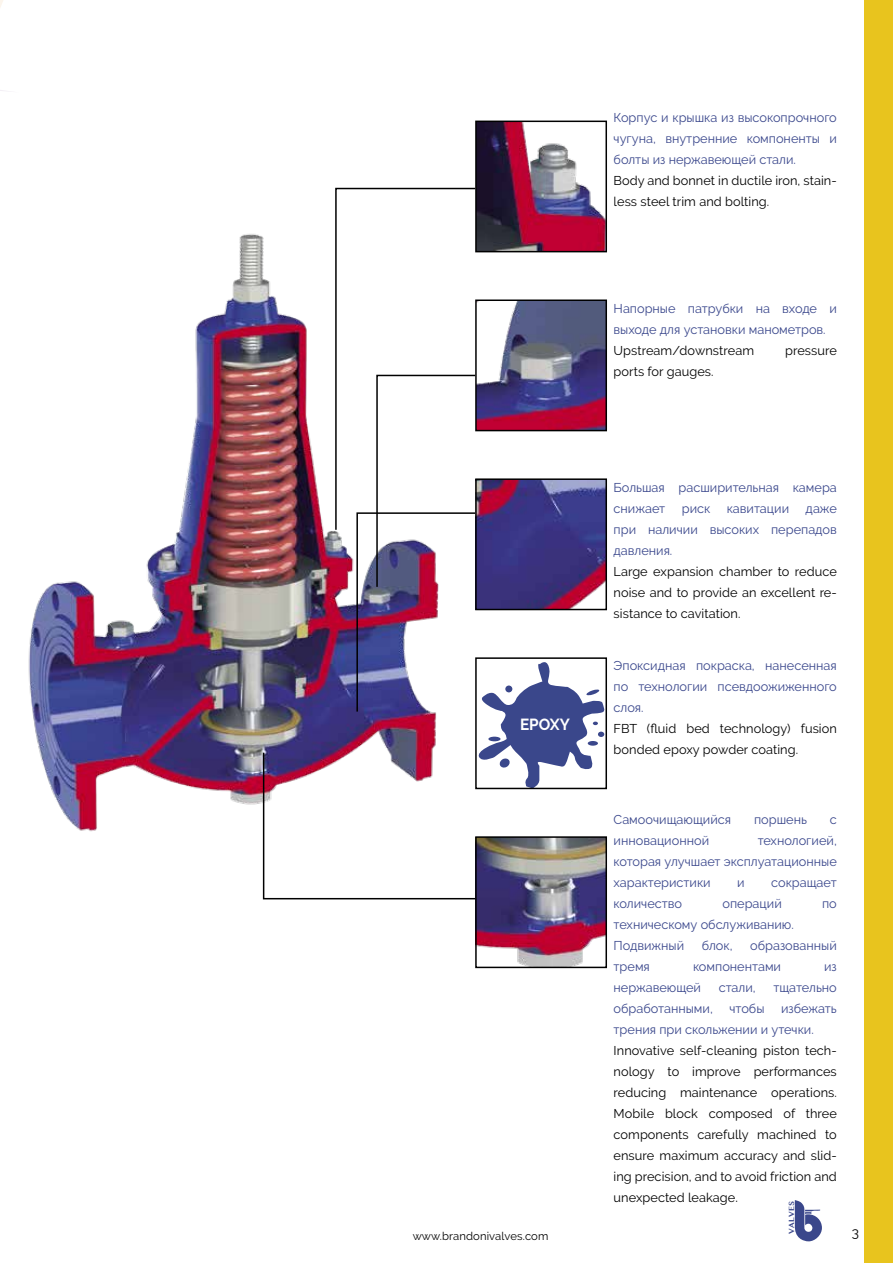
<style>
.page{position:relative;width:893px;height:1263px;background:#fff}
.page>*{position:absolute;margin:0;border:0;box-sizing:border-box;transform-origin:0 0}
.t1{font:700 16.05px "Raleway";color:#fff;scale:.96 1}
.t2{font:13.5px "Raleway";color:#000}
.t3{font:12.75px/21px "Raleway";color:#3a478c;text-align:justify}
.t4{font:12.75px/21px "Raleway";letter-spacing:.005em;color:#000}
.t5{font:11.25px "Raleway";letter-spacing:.01em;color:#000}
.t6{font:700 7.8px "Lao MN";color:#3a478b}
.s1{font-size:13.5px}
</style>
<div class="page">
<svg style="left:0;top:0;width:4px;height:91px"></svg>
<img style="left:28px;top:234px;width:279px;height:598px">
<img style="left:478px;top:124px;width:126px;height:125px">
<div style="left:475px;top:121px;width:132px;height:131px;border:2px solid #000"></div>
<img style="left:478px;top:900px;width:126px;height:65px">
<div style="left:475px;top:836px;width:132px;height:132px;border:2px solid #000"></div>
<img style="left:499px;top:302px;width:105px;height:72px">
<div style="left:475px;top:299px;width:132px;height:132px;border:2px solid #000"></div>
<svg style="left:335px;top:187px;width:142px;height:187px"></svg>
<img style="left:262px;top:374px;width:344px;height:526px">
<div style="left:864px;top:0;width:29px;height:1263px;background:#e8c41e"></div>
<svg style="left:794px;top:1200px;width:28px;height:41px"></svg>
<p class="t3" style="left:614px;top:107px;width:225px">Корпус и крышка из высокопрочного чугуна, внутренние компоненты и болты из нержавеющей стали.</p>
<p class="t4" style="left:614px;top:170px;width:225px">Body and bonnet in ductile iron, stain&shy;less steel trim and bolting.</p>
<p class="t3" style="left:614px;top:297px;width:225px">Напорные патрубки на входе и выходе для установки манометров.</p>
<p class="t4" style="left:614px;top:339px;width:142px">Upstream/downstream</p>
<p class="t4" style="left:785px;top:339px;width:53px">pressure</p>
<p class="t4" style="left:614px;top:360px;width:101px">ports for gauges.</p>
<p class="t1" style="left:520px;top:715px;width:53px">EPOXY</p>
<p class="t3" style="left:614px;top:476px;width:225px">Большая расширительная камера снижает</p>
<p class="t3" style="left:614px;top:497px;width:225px;text-indent:192px">даже при наличии высоких перепадов давления.</p>
<p class="t4" style="left:614px;top:560px;width:225px;text-align:justify">Large expansion chamber to reduce noise and to provide an excellent re&shy;sistance to cavitation.</p>
<p class="t3" style="left:682px;top:497px;width:30px">риск</p>
<p class="t3" style="left:727px;top:497px;width:64px">кавитации</p>
<p class="t3" style="left:614px;top:655px;width:225px">Эпоксидная покраска, нанесенная по технологии псевдоожиженного слоя.</p>
<p class="t4" style="left:614px;top:718px;width:225px">FBT (fluid bed technology) fusion bonded epoxy powder coating.</p>
<p class="t3" style="left:614px;top:809px;width:119px">Самоочищающийся</p>
<p class="t3" style="left:754px;top:809px;width:54px">поршень</p>
<p class="t3" style="left:830px;top:809px;width:8px">с</p>
<p class="t3" style="left:614px;top:830px;width:97px">инновационной</p>
<p class="t3" style="left:614px;top:830px;width:225px;text-indent:144px">технологией, которая улучшает эксплуатационные характеристики</p>
<p class="t3" style="left:737px;top:872px;width:9px">и</p>
<p class="t3" style="left:771px;top:872px;width:67px">сокращает</p>
<p class="t3" style="left:614px;top:893px;width:70px">количество</p>
<p class="t3" style="left:722px;top:893px;width:61px">операций</p>
<p class="t3" style="left:822px;top:893px;width:16px">по</p>
<p class="t3" style="left:614px;top:914px;width:182px">техническому обслуживанию.<br>Подвижный</p>
<p class="t3" style="left:702px;top:935px;width:32px">блок,</p>
<p class="t3" style="left:750px;top:935px;width:88px">образованный</p>
<p class="t3" style="left:614px;top:956px;width:38px">тремя</p>
<p class="t3" style="left:693px;top:956px;width:90px">компонентами</p>
<p class="t3" style="left:824px;top:956px;width:14px">из</p>
<p class="t3" style="left:614px;top:977px;width:89px">нержавеющей</p>
<p class="t3" style="left:719px;top:977px;width:39px">стали,</p>
<p class="t3" style="left:773px;top:977px;width:65px">тщательно</p>
<p class="t3" style="left:614px;top:998px;width:101px">обработанными,</p>
<p class="t3" style="left:729px;top:998px;width:36px">чтобы</p>
<p class="t3" style="left:614px;top:998px;width:225px;text-indent:167px">избежать трения при скольжении и утечки.</p>
<p class="t4" style="left:614px;top:1040px;width:225px;text-align:justify">Innovative self-cleaning piston tech&shy;nology to improve performances reducing maintenance operations.<br>Mobile block composed of three components carefully machined to ensure maximum accuracy and slid&shy;ing precision, and to avoid friction and unexpected leakage<span class="s1">.</span></p>
<p class="t6" style="left:787px;top:1233px;width:34px;rotate:-90deg">VALVES</p>
<p class="t5" style="left:413px;top:1229px;width:137px">www.brandonivalves.com</p>
<p class="t2" style="left:852px;top:1225px;width:9px">3</p>
</div>
